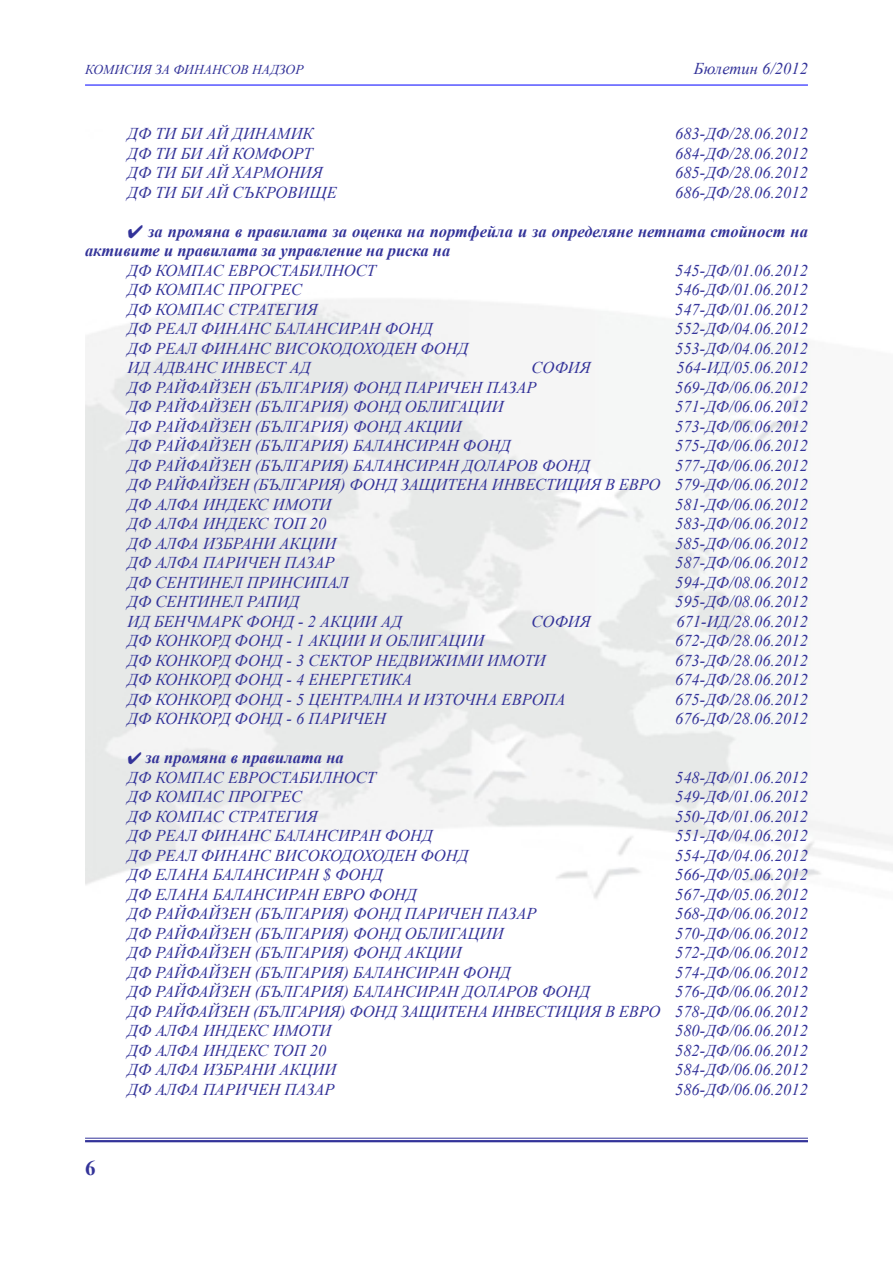
<style>
.page{position:relative;width:893px;height:1263px;background:#fff}
.page>*{position:absolute;margin:0;border:0;box-sizing:border-box;transform-origin:0 0}
.t1{font:italic 16.5px "Times New Roman";color:#339}
.t2{font:italic 700 16.5px/19.5px "Times New Roman";color:#339}
.t3{font:italic 13.5px "Times New Roman";color:#339}
</style>
<div class="page">
<hr style="left:85px;top:1138px;width:723px;height:1px;background:#339">
<hr style="left:85px;top:1140px;width:723px;height:2px;background:#339">
<hr style="left:85px;top:85px;width:723px;height:1px;background:#00f">
<p class="t3" style="left:85px;top:60px;width:220px">КОМИСИЯ ЗА ФИНАНСОВ НАДЗОР</p>
<p class="t1" style="left:694px;top:57px;width:115px">Бюлетин 6/2012</p>
<p class="t1" style="left:128px;top:122px;width:188px">ДФ ТИ БИ АЙ ДИНАМИК</p>
<p class="t1" style="left:675px;top:122px;width:134px">683-ДФ/28.06.2012</p>
<p class="t1" style="left:128px;top:142px;width:187px">ДФ ТИ БИ АЙ КОМФОРТ</p>
<p class="t1" style="left:675px;top:142px;width:134px">684-ДФ/28.06.2012</p>
<p class="t1" style="left:128px;top:161px;width:197px">ДФ ТИ БИ АЙ ХАРМОНИЯ</p>
<p class="t1" style="left:675px;top:161px;width:134px">685-ДФ/28.06.2012</p>
<p class="t1" style="left:128px;top:181px;width:211px">ДФ ТИ БИ АЙ СЪКРОВИЩЕ</p>
<p class="t1" style="left:675px;top:181px;width:134px">686-ДФ/28.06.2012</p>
<p class="t2" style="left:85px;top:221px;width:724px;text-indent:43px">✔ за промяна в правилата за оценка на портфейла и за определяне нетната стойност на активите и правилата за управление на риска на</p>
<p class="t1" style="left:128px;top:259px;width:250px">ДФ КОМПАС ЕВРОСТАБИЛНОСТ</p>
<p class="t1" style="left:675px;top:259px;width:134px">545-ДФ/01.06.2012</p>
<p class="t1" style="left:128px;top:278px;width:176px">ДФ КОМПАС ПРОГРЕС</p>
<p class="t1" style="left:675px;top:278px;width:134px">546-ДФ/01.06.2012</p>
<p class="t1" style="left:128px;top:298px;width:192px">ДФ КОМПАС СТРАТЕГИЯ</p>
<p class="t1" style="left:675px;top:298px;width:134px">547-ДФ/01.06.2012</p>
<p class="t1" style="left:128px;top:317px;width:306px">ДФ РЕАЛ ФИНАНС БАЛАНСИРАН ФОНД</p>
<p class="t1" style="left:675px;top:317px;width:134px">552-ДФ/04.06.2012</p>
<p class="t1" style="left:128px;top:337px;width:342px">ДФ РЕАЛ ФИНАНС ВИСОКОДОХОДЕН ФОНД</p>
<p class="t1" style="left:675px;top:337px;width:134px">553-ДФ/04.06.2012</p>
<p class="t1" style="left:128px;top:356px;width:185px">ИД АДВАНС ИНВЕСТ АД</p>
<p class="t1" style="left:532px;top:356px;width:61px">СОФИЯ</p>
<p class="t1" style="left:676px;top:356px;width:133px">564-ИД/05.06.2012</p>
<p class="t1" style="left:128px;top:376px;width:410px">ДФ РАЙФАЙЗЕН (БЪЛГАРИЯ) ФОНД ПАРИЧЕН ПАЗАР</p>
<p class="t1" style="left:675px;top:376px;width:134px">569-ДФ/06.06.2012</p>
<p class="t1" style="left:128px;top:395px;width:378px">ДФ РАЙФАЙЗЕН (БЪЛГАРИЯ) ФОНД ОБЛИГАЦИИ</p>
<p class="t1" style="left:675px;top:395px;width:134px">571-ДФ/06.06.2012</p>
<p class="t1" style="left:128px;top:415px;width:336px">ДФ РАЙФАЙЗЕН (БЪЛГАРИЯ) ФОНД АКЦИИ</p>
<p class="t1" style="left:675px;top:415px;width:134px">573-ДФ/06.06.2012</p>
<p class="t1" style="left:128px;top:434px;width:385px">ДФ РАЙФАЙЗЕН (БЪЛГАРИЯ) БАЛАНСИРАН ФОНД</p>
<p class="t1" style="left:675px;top:434px;width:134px">575-ДФ/06.06.2012</p>
<p class="t1" style="left:128px;top:454px;width:464px">ДФ РАЙФАЙЗЕН (БЪЛГАРИЯ) БАЛАНСИРАН ДОЛАРОВ ФОНД</p>
<p class="t1" style="left:675px;top:454px;width:134px">577-ДФ/06.06.2012</p>
<p class="t1" style="left:128px;top:473px;width:682px">ДФ РАЙФАЙЗЕН (БЪЛГАРИЯ) ФОНД ЗАЩИТЕНА ИНВЕСТИЦИЯ В ЕВРО 579-ДФ/06.06.2012</p>
<p class="t1" style="left:128px;top:493px;width:205px">ДФ АЛФА ИНДЕКС ИМОТИ</p>
<p class="t1" style="left:675px;top:493px;width:134px">581-ДФ/06.06.2012</p>
<p class="t1" style="left:128px;top:512px;width:200px">ДФ АЛФА ИНДЕКС ТОП 20</p>
<p class="t1" style="left:675px;top:512px;width:134px">583-ДФ/06.06.2012</p>
<p class="t1" style="left:128px;top:532px;width:210px">ДФ АЛФА ИЗБРАНИ АКЦИИ</p>
<p class="t1" style="left:675px;top:532px;width:134px">585-ДФ/06.06.2012</p>
<p class="t1" style="left:128px;top:551px;width:209px">ДФ АЛФА ПАРИЧЕН ПАЗАР</p>
<p class="t1" style="left:675px;top:551px;width:134px">587-ДФ/06.06.2012</p>
<p class="t1" style="left:128px;top:571px;width:222px">ДФ СЕНТИНЕЛ ПРИНСИПАЛ</p>
<p class="t1" style="left:675px;top:571px;width:134px">594-ДФ/08.06.2012</p>
<p class="t1" style="left:128px;top:590px;width:173px">ДФ СЕНТИНЕЛ РАПИД</p>
<p class="t1" style="left:675px;top:590px;width:134px">595-ДФ/08.06.2012</p>
<p class="t1" style="left:128px;top:610px;width:276px">ИД БЕНЧМАРК ФОНД - 2 АКЦИИ АД</p>
<p class="t1" style="left:532px;top:610px;width:61px">СОФИЯ</p>
<p class="t1" style="left:676px;top:610px;width:133px">671-ИД/28.06.2012</p>
<p class="t1" style="left:128px;top:629px;width:358px">ДФ КОНКОРД ФОНД - 1 АКЦИИ И ОБЛИГАЦИИ</p>
<p class="t1" style="left:675px;top:629px;width:134px">672-ДФ/28.06.2012</p>
<p class="t1" style="left:128px;top:649px;width:420px">ДФ КОНКОРД ФОНД - 3 СЕКТОР НЕДВИЖИМИ ИМОТИ</p>
<p class="t1" style="left:675px;top:649px;width:134px">673-ДФ/28.06.2012</p>
<p class="t1" style="left:128px;top:668px;width:286px">ДФ КОНКОРД ФОНД - 4 ЕНЕРГЕТИКА</p>
<p class="t1" style="left:675px;top:668px;width:134px">674-ДФ/28.06.2012</p>
<p class="t1" style="left:128px;top:688px;width:439px">ДФ КОНКОРД ФОНД - 5 ЦЕНТРАЛНА И ИЗТОЧНА ЕВРОПА</p>
<p class="t1" style="left:675px;top:688px;width:134px">675-ДФ/28.06.2012</p>
<p class="t1" style="left:128px;top:707px;width:260px">ДФ КОНКОРД ФОНД - 6 ПАРИЧЕН</p>
<p class="t1" style="left:675px;top:707px;width:134px">676-ДФ/28.06.2012</p>
<p class="t2" style="left:128px;top:747px;width:218px">✔ за промяна в правилата на</p>
<p class="t1" style="left:128px;top:766px;width:250px">ДФ КОМПАС ЕВРОСТАБИЛНОСТ</p>
<p class="t1" style="left:675px;top:766px;width:134px">548-ДФ/01.06.2012</p>
<p class="t1" style="left:128px;top:785px;width:176px">ДФ КОМПАС ПРОГРЕС</p>
<p class="t1" style="left:675px;top:785px;width:134px">549-ДФ/01.06.2012</p>
<p class="t1" style="left:128px;top:805px;width:192px">ДФ КОМПАС СТРАТЕГИЯ</p>
<p class="t1" style="left:675px;top:805px;width:134px">550-ДФ/01.06.2012</p>
<p class="t1" style="left:128px;top:824px;width:306px">ДФ РЕАЛ ФИНАНС БАЛАНСИРАН ФОНД</p>
<p class="t1" style="left:675px;top:824px;width:134px">551-ДФ/04.06.2012</p>
<p class="t1" style="left:128px;top:844px;width:342px">ДФ РЕАЛ ФИНАНС ВИСОКОДОХОДЕН ФОНД</p>
<p class="t1" style="left:675px;top:844px;width:134px">554-ДФ/04.06.2012</p>
<p class="t1" style="left:128px;top:863px;width:257px">ДФ ЕЛАНА БАЛАНСИРАН $ ФОНД</p>
<p class="t1" style="left:675px;top:863px;width:134px">566-ДФ/05.06.2012</p>
<p class="t1" style="left:128px;top:883px;width:291px">ДФ ЕЛАНА БАЛАНСИРАН ЕВРО ФОНД</p>
<p class="t1" style="left:675px;top:883px;width:134px">567-ДФ/05.06.2012</p>
<p class="t1" style="left:128px;top:902px;width:410px">ДФ РАЙФАЙЗЕН (БЪЛГАРИЯ) ФОНД ПАРИЧЕН ПАЗАР</p>
<p class="t1" style="left:675px;top:902px;width:134px">568-ДФ/06.06.2012</p>
<p class="t1" style="left:128px;top:922px;width:378px">ДФ РАЙФАЙЗЕН (БЪЛГАРИЯ) ФОНД ОБЛИГАЦИИ</p>
<p class="t1" style="left:675px;top:922px;width:134px">570-ДФ/06.06.2012</p>
<p class="t1" style="left:128px;top:941px;width:336px">ДФ РАЙФАЙЗЕН (БЪЛГАРИЯ) ФОНД АКЦИИ</p>
<p class="t1" style="left:675px;top:941px;width:134px">572-ДФ/06.06.2012</p>
<p class="t1" style="left:128px;top:961px;width:385px">ДФ РАЙФАЙЗЕН (БЪЛГАРИЯ) БАЛАНСИРАН ФОНД</p>
<p class="t1" style="left:675px;top:961px;width:134px">574-ДФ/06.06.2012</p>
<p class="t1" style="left:128px;top:980px;width:464px">ДФ РАЙФАЙЗЕН (БЪЛГАРИЯ) БАЛАНСИРАН ДОЛАРОВ ФОНД</p>
<p class="t1" style="left:675px;top:980px;width:134px">576-ДФ/06.06.2012</p>
<p class="t1" style="left:128px;top:1000px;width:682px">ДФ РАЙФАЙЗЕН (БЪЛГАРИЯ) ФОНД ЗАЩИТЕНА ИНВЕСТИЦИЯ В ЕВРО 578-ДФ/06.06.2012</p>
<p class="t1" style="left:128px;top:1019px;width:205px">ДФ АЛФА ИНДЕКС ИМОТИ</p>
<p class="t1" style="left:675px;top:1019px;width:134px">580-ДФ/06.06.2012</p>
<p class="t1" style="left:128px;top:1039px;width:200px">ДФ АЛФА ИНДЕКС ТОП 20</p>
<p class="t1" style="left:675px;top:1039px;width:134px">582-ДФ/06.06.2012</p>
<p class="t1" style="left:128px;top:1058px;width:210px">ДФ АЛФА ИЗБРАНИ АКЦИИ</p>
<p class="t1" style="left:675px;top:1058px;width:134px">584-ДФ/06.06.2012</p>
<p class="t1" style="left:128px;top:1078px;width:209px">ДФ АЛФА ПАРИЧЕН ПАЗАР</p>
<p class="t1" style="left:675px;top:1078px;width:134px">586-ДФ/06.06.2012</p>
</div>
